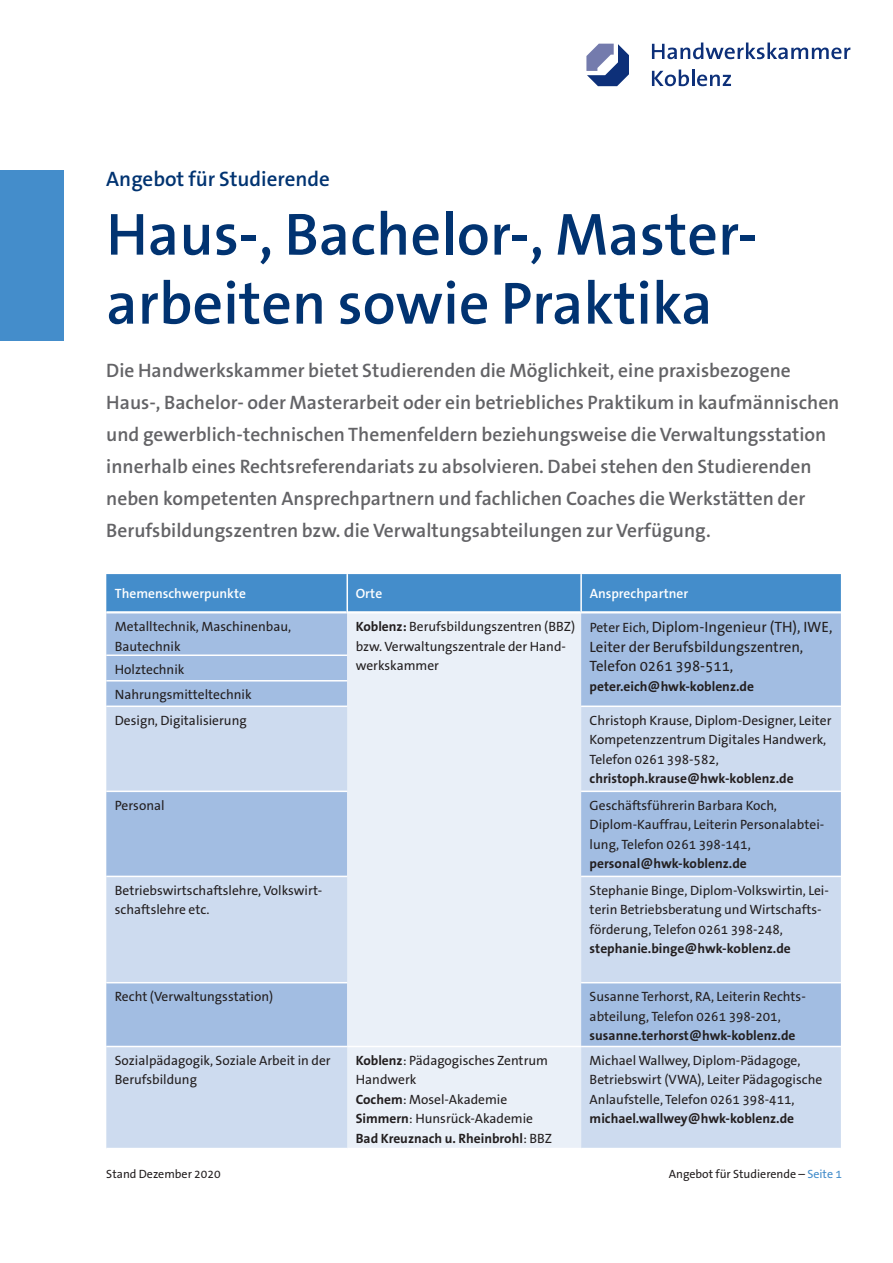
<style>
.page{position:relative;width:893px;height:1263px;background:#fff}
.page>*{position:absolute;margin:0;border:0;box-sizing:border-box;transform-origin:0 0}
.t1{font:600 60px/69px "The Sans B W6";color:#013371}
.t2{font:600 21px "The Sans B W6";color:#013371}
.t3{font:600 19.5px/32px "The Sans B W6";color:#636366}
.t4{font:15px/19.5px "The Sans B W5 Plain";color:#231f20}
.t5{font:13.5px/19.5px "The Sans B W5 Plain";color:#231f20}
.t6{font:700 13.5px "The Sans B W7";color:#231f20}
.t7{font:600 13.5px "The Sans B W6";color:#fff}
.t8{font:12px "The Sans B W5 Plain";color:#231f20}
.s1{font-family:"The Sans B W7";font-weight:700}
.s2{font-size:13.5px}
.s3{font-family:"The Sans B W5 Plain";font-weight:400}
.s4{color:#448dcb}
</style>
<div class="page">
<div style="left:0;top:170px;width:64px;height:170px;background:#448dcb"></div>
<div style="left:106px;top:574px;width:735px;height:37px;background:#448dcb"></div>
<div style="left:106px;top:613px;width:241px;height:92px;background:#a2bde2"></div>
<div style="left:347px;top:613px;width:234px;height:535px;background:#eaf0f8"></div>
<div style="left:581px;top:613px;width:260px;height:92px;background:#a2bde2"></div>
<svg style="left:106px;top:707px;width:241px;height:441px;background:#bed1ea"></svg>
<svg style="left:581px;top:707px;width:260px;height:441px;background:#bed1ea"></svg>
<hr style="left:106px;top:654px;width:241px;height:2px;background:#fff">
<hr style="left:106px;top:680px;width:241px;height:1px;background:#fff">
<hr style="left:106px;top:790px;width:241px;height:2px;background:#fff">
<hr style="left:581px;top:790px;width:260px;height:2px;background:#fff">
<hr style="left:106px;top:876px;width:241px;height:1px;background:#fff">
<hr style="left:581px;top:876px;width:260px;height:1px;background:#fff">
<hr style="left:106px;top:982px;width:241px;height:1px;background:#fff">
<hr style="left:581px;top:982px;width:260px;height:1px;background:#fff">
<hr style="left:106px;top:1046px;width:241px;height:1px;background:#fff">
<hr style="left:347px;top:1046px;width:234px;height:1px;background:#fff">
<hr style="left:581px;top:1046px;width:260px;height:1px;background:#fff">
<hr style="left:346px;top:574px;width:2px;height:39px;background:#fff">
<hr style="left:580px;top:574px;width:2px;height:39px;background:#fff">
<svg style="left:652px;top:43px;width:198px;height:16px"></svg>
<svg style="left:652px;top:70px;width:79px;height:16px"></svg>
<svg style="left:586px;top:44px;width:43px;height:42px"></svg>
<h2 class="t2" style="left:106px;top:165px;width:225px">Angebot für Studierende</h2>
<h1 class="t1" style="left:106px;top:200px;width:653px">Haus-, Bachelor-, Master&shy;arbeiten sowie Praktika</h1>
<p class="t3" style="left:106px;top:355px;width:735px">Die Handwerkskammer bietet Studierenden die Möglichkeit, eine praxisbezogene Haus-, Bachelor- oder Masterarbeit oder ein betriebliches Praktikum in kaufmännischen und gewerblich-technischen Themenfeldern beziehungsweise die Verwaltungsstation innerhalb eines Rechtsreferendariats zu absolvieren. Dabei stehen den Studierenden neben kompetenten Ansprechpartnern und fachlichen Coaches die Werkstätten der Berufsbildungszentren bzw. die Verwaltungsabteilungen zur Verfügung.</p>
<p class="t7" style="left:115px;top:585px;width:133px">Themenschwerpunkte</p>
<p class="t7" style="left:356px;top:585px;width:28px">Orte</p>
<p class="t7" style="left:590px;top:585px;width:100px">Ansprechpartner</p>
<p class="t5" style="left:115px;top:617px;width:178px">Metalltechnik, Maschinenbau,<br>Bautechnik</p>
<p class="t5" style="left:356px;top:617px;width:221px"><span class="s1">Koblenz:</span> Berufsbildungszentren (BBZ) bzw. Verwaltungszentrale der Hand&shy;werkskammer</p>
<p class="t4" style="left:590px;top:618px;width:244px"><span class="s2">Peter Eich,</span> Diplom-Ingenieur (TH), IWE,<br>Leiter der Berufsbildungszentren,<br>Telefon 0261 398-511,</p>
<p class="t6" style="left:590px;top:678px;width:166px">peter.eich@hwk-koblenz.de</p>
<p class="t5" style="left:115px;top:656px;width:138px;line-height:25.5px">Holztechnik<br>Nahrungsmitteltechnik<br>Design, Digitalisierung</p>
<p class="t5" style="left:590px;top:710px;width:243px">Christoph Krause, Diplom-Designer, Leiter<br>Kompetenzzentrum Digitales Handwerk,<br>Telefon 0261 398-582,</p>
<p class="t6" style="left:590px;top:770px;width:205px">christoph.krause@hwk-koblenz.de</p>
<p class="t5" style="left:115px;top:795px;width:51px">Personal</p>
<p class="t5" style="left:590px;top:795px;width:236px">Geschäftsführerin Barbara Koch,<br>Diplom-Kauffrau, Leiterin Personalabtei&shy;lung, Telefon 0261 398-141,</p>
<p class="t6" style="left:590px;top:855px;width:159px">personal@hwk-koblenz.de</p>
<p class="t5" style="left:115px;top:881px;width:209px">Betriebswirtschaftslehre, Volkswirt&shy;schaftslehre etc.</p>
<p class="t5" style="left:590px;top:881px;width:241px">Stephanie Binge, Diplom-Volkswirtin, Lei&shy;terin Betriebsberatung und Wirtschafts&shy;förderung, Telefon 0261 398-248,</p>
<p class="t6" style="left:590px;top:940px;width:203px">stephanie.binge@hwk-koblenz.de</p>
<p class="t5" style="left:115px;top:987px;width:160px">Recht (Verwaltungsstation)</p>
<p class="t5" style="left:590px;top:987px;width:218px">Susanne Terhorst, RA, Leiterin Rechts&shy;abteilung, Telefon 0261 398-201,</p>
<p class="t6" style="left:590px;top:1027px;width:207px">susanne.terhorst@hwk-koblenz.de</p>
<p class="t5" style="left:115px;top:1051px;width:217px">Sozialpädagogik, Soziale Arbeit in der<br>Berufsbildung</p>
<p class="t5" style="left:356px;top:1051px;width:194px"><span class="s1">Koblenz</span>: Pädagogisches Zentrum<br>Handwerk<br><span class="s1">Cochem</span>: Mosel-Akademie<br><span class="s1">Simmern</span>: Hunsrück-Akademie</p>
<p class="t6" style="left:356px;top:1130px;width:198px">Bad Kreuznach u. Rheinbrohl<span class="s3">: BBZ</span></p>
<p class="t5" style="left:590px;top:1051px;width:234px">Michael Wallwey, Diplom-Pädagoge,<br>Betriebswirt (VWA), Leiter Pädagogische<br>Anlaufstelle, Telefon 0261 398-411,</p>
<p class="t6" style="left:590px;top:1110px;width:206px">michael.wallwey@hwk-koblenz.de</p>
<p class="t8" style="left:106px;top:1166px;width:116px">Stand Dezember 2020</p>
<p class="t8" style="left:669px;top:1166px;width:175px">Angebot für Studierende – <span class="s4">Seite 1</span></p>
</div>
